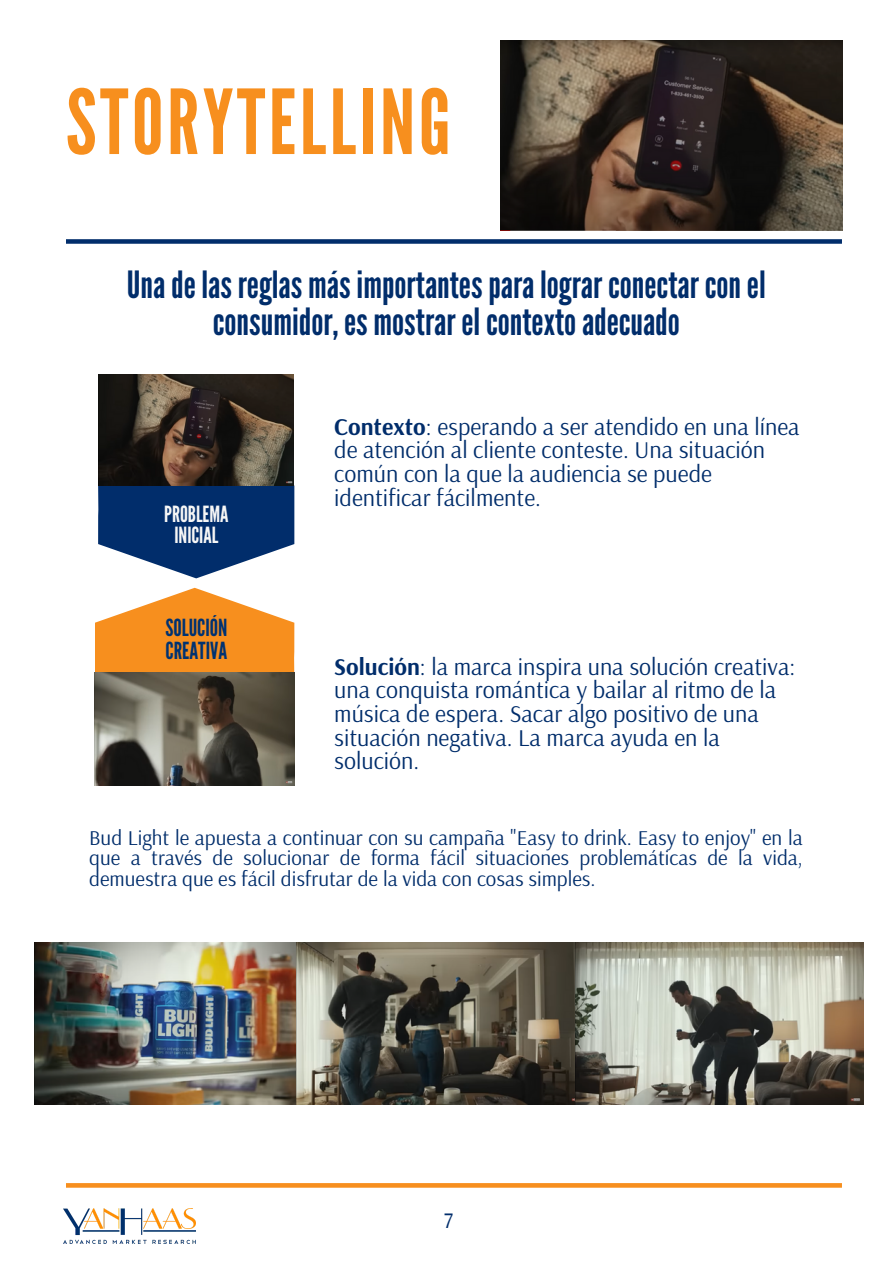
<style>
.page{position:relative;width:893px;height:1264px;background:#fff}
.page>*{position:absolute;margin:0;border:0;box-sizing:border-box;transform-origin:0 0}
.t1{font:89.25px "League Gothic";letter-spacing:.04em;color:#f78f1e}
.t2{font:37.5px/37px "League Gothic";color:#012d6b;text-align:center}
.t3{font:24px/23.5px "Arsenal";color:#012d6b}
.t4{font:23.55px/23.2px "League Gothic";color:#003271}
.t5{font:22.2px/21.3px "League Gothic";color:#f6f6f6;text-align:center}
.t6{font:22.05px "Arsenal";color:#012d6b}
.t7{font:21px/20.2px "Arsenal";color:#012d6b;text-align:justify}
.s1{font-weight:700}
</style>
<div class="page">
<img style="left:63px;top:1208px;width:133px;height:36px">
<svg style="left:66px;top:239px;width:775px;height:5px;background:#173f78"></svg>
<svg style="left:66px;top:1183px;width:775px;height:4px;background:#f79123"></svg>
<svg style="left:98px;top:485px;width:196px;height:93px"></svg>
<svg style="left:95px;top:588px;width:199px;height:85px"></svg>
<img style="left:500px;top:41px;width:342px;height:190px">
<img style="left:35px;top:942px;width:261px;height:162px">
<img style="left:296px;top:942px;width:279px;height:162px">
<img style="left:98px;top:375px;width:196px;height:110px">
<img style="left:95px;top:673px;width:199px;height:112px">
<img style="left:575px;top:942px;width:288px;height:162px">
<h1 class="t1" style="left:66px;top:71px;width:386px">STORYTELLING</h1>
<h2 class="t2" style="left:127px;top:267px;width:640px">Unadelasreglas másimportantesparalograrconectarconel consumidor,es mostrarelcontextoadecuado</h2>
<p class="t5" style="left:164px;top:504px;width:66px">PROBLEMA<br>INICIAL</p>
<p class="t4" style="left:165px;top:616px;width:64px">SOLUCIÓN<br>CREATIVA</p>
<p class="t3" style="left:334px;top:414px;width:467px"><span class="s1">Contexto</span>: esperando a ser atendido en una línea de atención al cliente conteste. Una situación común con la que la audiencia se puede identificar fácilmente.</p>
<p class="t3" style="left:334px;top:654px;width:462px"><span class="s1">Solución</span>: la marca inspira una solución creativa: una conquista romántica y bailar al ritmo de la música de espera. Sacar algo positivo de una situación negativa. La marca ayuda en la solución.</p>
<p class="t7" style="left:89px;top:827px;width:715px">Bud Light le apuesta a continuar con su campaña "Easy to drink. Easy to enjoy" en la que a través de solucionar de forma fácil situaciones problemáticas de la vida, demuestra que es fácil disfrutar de la vida con cosas simples.</p>
<p class="t6" style="left:444px;top:1205px;width:11px">7</p>
</div>
